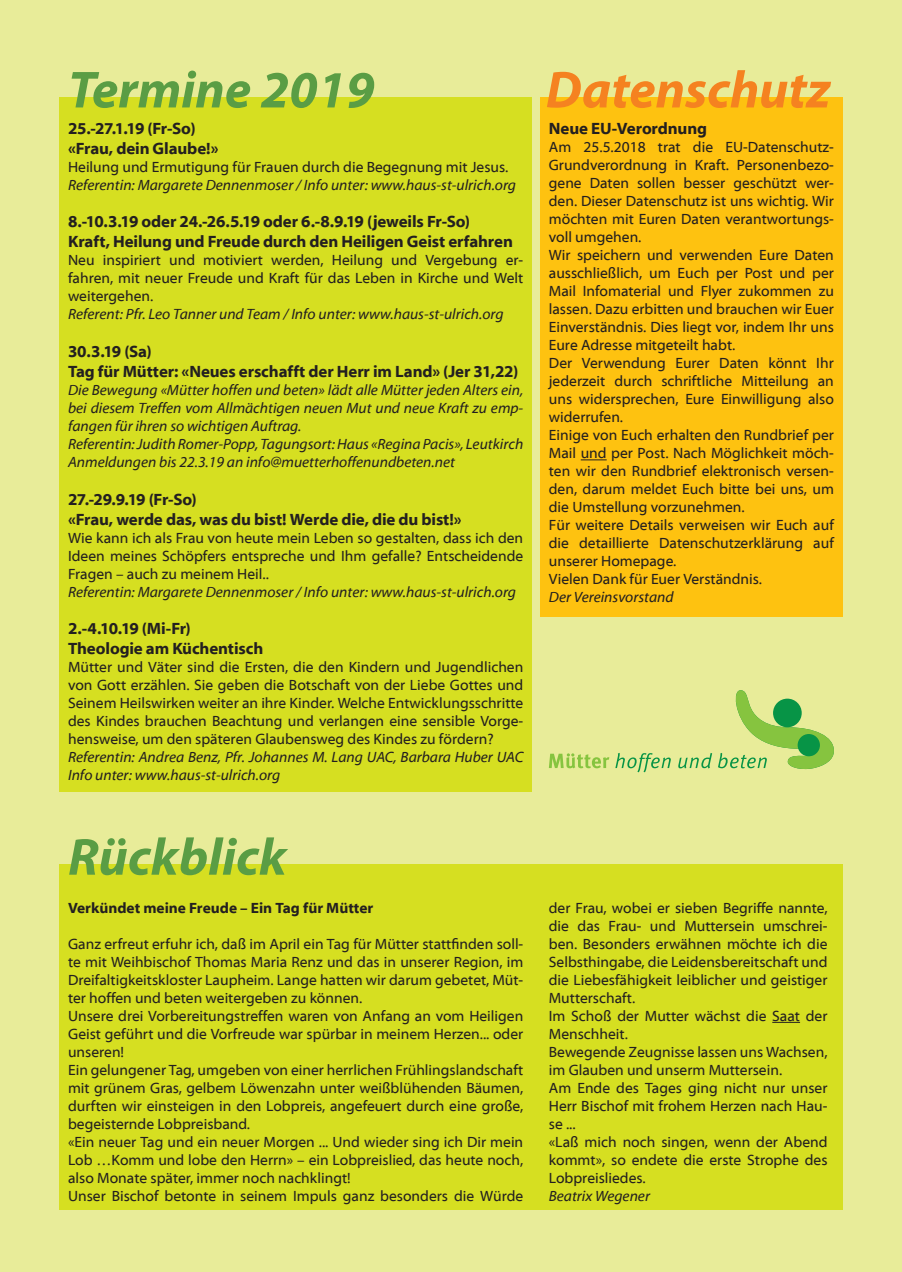
<style>
.page{position:relative;width:902px;height:1272px;background:#fff}
.page>*{position:absolute;margin:0;border:0;box-sizing:border-box;transform-origin:0 0}
.Titel_gross_grün{font:italic 700 52.5px "Myriad Pro";color:#5a9d44}
.Titel_gross_orange{font:italic 700 52.5px "Myriad Pro";color:#f58220}
.Titel_Termine{font:700 16.5px "Myriad Web Pro";letter-spacing:-.01em;color:#231f20}
.Text_Normal{font:15px/18px "Myriad Web Pro";color:#231f20;text-align:justify}
.Text_kursiv{font:italic 15px/18px "Myriad Web Pro";color:#231f20;text-align:justify}
.Text_fett_klein{font:700 15px "Myriad Web Pro";color:#231f20}
</style>
<div class="page">
<div style="left:0;top:0;width:901px;height:1271px;background:#e8ec99"></div>
<div style="left:60px;top:864px;width:497px;height:346px;background:#d6df21"></div>
<div style="left:540px;top:98px;width:302px;height:519px;background:#fec210"></div>
<div style="left:540px;top:864px;width:302px;height:346px;background:#d6df21"></div>
<svg style="left:580px;top:459px;width:26px;height:1px"></svg>
<div style="left:60px;top:97px;width:471px;height:694px;background:#d6df21"></div>
<svg style="left:772px;top:1021px;width:28px;height:1px"></svg>
<svg style="left:549px;top:753px;width:60px;height:15px"></svg>
<svg style="left:615px;top:753px;width:55px;height:19px"></svg>
<svg style="left:678px;top:690px;width:155px;height:80px"></svg>
<p class="Titel_gross_grün" style="left:68px;top:56px;width:308px">Termine 2019</p>
<p class="Titel_Termine" style="left:68px;top:119px;width:129px">25.-27.1.19 (Fr-So)</p>
<p class="Titel_Termine" style="left:68px;top:139px;width:152px">«Frau, dein Glaube!»</p>
<p class="Text_Normal" style="left:68px;top:158px;width:442px">Heilung und Ermutigung für Frauen durch die Begegnung mit Jesus.</p>
<p class="Text_kursiv" style="left:68px;top:176px;width:449px">Referentin: Margarete Dennenmoser / Info unter: www.haus-st-ulrich.org</p>
<p class="Titel_Termine" style="left:68px;top:213px;width:403px">8.-10.3.19 oder 24.-26.5.19 oder 6.-8.9.19 (jeweils Fr-So)</p>
<p class="Titel_Termine" style="left:68px;top:233px;width:446px">Kraft, Heilung und Freude durch den Heiligen Geist erfahren</p>
<p class="Text_Normal" style="left:68px;top:251px;width:456px">Neu inspiriert und motiviert werden, Heilung und Vergebung er&shy;fahren, mit neuer Freude und Kraft für das Leben in Kirche und Welt weitergehen.</p>
<p class="Text_kursiv" style="left:68px;top:305px;width:437px">Referent: Pfr. Leo Tanner und Team / Info unter: www.haus-st-ulrich.org</p>
<p class="Titel_Termine" style="left:68px;top:342px;width:85px">30.3.19 (Sa)</p>
<p class="Titel_Termine" style="left:68px;top:362px;width:452px">Tag für Mütter: «Neues erschafft der Herr im Land» (Jer 31,22)</p>
<p class="Text_kursiv" style="left:68px;top:381px;width:456px">Die Bewegung «Mütter hoffen und beten» lädt alle Mütter jeden Alters ein, bei diesem Treffen vom Allmächtigen neuen Mut und neue Kraft zu emp&shy;fangen für ihren so wichtigen Auftrag.</p>
<p class="Text_kursiv" style="left:68px;top:435px;width:456px">Referentin: Judith Romer-Popp, Tagungsort: Haus «Regina Pacis», Leutkirch</p>
<p class="Text_kursiv" style="left:68px;top:453px;width:388px">Anmeldungen bis 22.3.19 an info@muetterhoffenundbeten.net</p>
<p class="Titel_Termine" style="left:68px;top:490px;width:130px">27.-29.9.19 (Fr-So)</p>
<p class="Titel_Termine" style="left:68px;top:510px;width:395px">«Frau, werde das, was du bist! Werde die, die du bist!»</p>
<p class="Text_Normal" style="left:68px;top:529px;width:456px">Wie kann ich als Frau von heute mein Leben so gestalten, dass ich den Ideen meines Schöpfers entspreche und Ihm gefalle? Entscheidende Fragen – auch zu meinem Heil..</p>
<p class="Text_kursiv" style="left:68px;top:583px;width:449px">Referentin: Margarete Dennenmoser / Info unter: www.haus-st-ulrich.org</p>
<p class="Titel_Termine" style="left:68px;top:620px;width:124px">2.-4.10.19 (Mi-Fr)</p>
<p class="Titel_Termine" style="left:68px;top:639px;width:197px">Theologie am Küchentisch</p>
<p class="Text_Normal" style="left:68px;top:658px;width:456px">Mütter und Väter sind die Ersten, die den Kindern und Jugendlichen von Gott erzählen. Sie geben die Botschaft von der Liebe Gottes und Seinem Heilswirken weiter an ihre Kinder. Welche Entwicklungsschritte des Kindes brauchen Beachtung und verlangen eine sensible Vorge&shy;hensweise, um den späteren Glaubensweg des Kindes zu fördern?</p>
<p class="Text_kursiv" style="left:68px;top:748px;width:457px">Referentin: Andrea Benz, Pfr. Johannes M. Lang UAC, Barbara Huber UAC<br>Info unter: www.haus-st-ulrich.org</p>
<p class="Titel_gross_grün" style="left:68px;top:822px;width:220px">Rückblick</p>
<p class="Text_fett_klein" style="left:68px;top:899px;width:307px">Verkündet meine Freude – Ein Tag für Mütter</p>
<p class="Text_Normal" style="left:68px;top:935px;width:456px">Ganz erfreut erfuhr ich, daß im April ein Tag für Mütter stattfinden soll&shy;te mit Weihbischof Thomas Maria Renz und das in unserer Region, im Dreifaltigkeitskloster Laupheim. Lange hatten wir darum gebetet, Müt&shy;ter hoffen und beten weitergeben zu können.</p>
<p class="Text_Normal" style="left:68px;top:1007px;width:456px">Unsere drei Vorbereitungstreffen waren von Anfang an vom Heiligen Geist geführt und die Vorfreude war spürbar in meinem Herzen... oder unseren!</p>
<p class="Text_Normal" style="left:68px;top:1061px;width:456px">Ein gelungener Tag, umgeben von einer herrlichen Frühlingslandschaft mit grünem Gras, gelbem Löwenzahn unter weißblühenden Bäumen, durften wir einsteigen in den Lobpreis, angefeuert durch eine große, begeisternde Lobpreisband.</p>
<p class="Text_Normal" style="left:68px;top:1133px;width:456px">«Ein neuer Tag und ein neuer Morgen ... Und wieder sing ich Dir mein Lob …Komm und lobe den Herrn» – ein Lobpreislied, das heute noch, also Monate später, immer noch nachklingt!</p>
<p class="Text_Normal" style="left:68px;top:1187px;width:456px">Unser Bischof betonte in seinem Impuls ganz besonders die Würde</p>
<p class="Titel_gross_orange" style="left:545px;top:56px;width:286px">Datenschutz</p>
<p class="Titel_Termine" style="left:549px;top:120px;width:160px">Neue EU-Verordnung</p>
<p class="Text_Normal" style="left:549px;top:138px;width:286px">Am 25.5.2018 trat die EU-Datenschutz-Grundverordnung in Kraft. Personenbezo&shy;gene Daten sollen besser geschützt wer&shy;den. Dieser Datenschutz ist uns wichtig. Wir möchten mit Euren Daten verantwortungs&shy;voll umgehen.</p>
<p class="Text_Normal" style="left:549px;top:246px;width:286px">Wir speichern und verwenden Eure Daten ausschließlich, um Euch per Post und per Mail Infomaterial und Flyer zukommen zu lassen. Dazu erbitten und brauchen wir Euer Einverständnis. Dies liegt vor, indem Ihr uns Eure Adresse mitgeteilt habt.</p>
<p class="Text_Normal" style="left:549px;top:354px;width:286px">Der Verwendung Eurer Daten könnt Ihr jederzeit durch schriftliche Mitteilung an uns widersprechen, Eure Einwilligung also widerrufen.</p>
<p class="Text_Normal" style="left:549px;top:426px;width:286px">Einige von Euch erhalten den Rundbrief per Mail und per Post. Nach Möglichkeit möch&shy;ten wir den Rundbrief elektronisch versen&shy;den, darum meldet Euch bitte bei uns, um die Umstellung vorzunehmen.</p>
<p class="Text_Normal" style="left:549px;top:516px;width:286px">Für weitere Details verweisen wir Euch auf die detaillierte Datenschutzerklärung auf unserer Homepage.</p>
<p class="Text_Normal" style="left:549px;top:570px;width:215px">Vielen Dank für Euer Verständnis.</p>
<p class="Text_kursiv" style="left:549px;top:588px;width:126px">Der Vereinsvorstand</p>
<p class="Text_Normal" style="left:549px;top:899px;width:280px">der Frau, wobei er sieben Begriffe nannte, die das Frau- und Muttersein umschrei&shy;ben. Besonders erwähnen möchte ich die Selbsthingabe, die Leidensbereitschaft und die Liebesfähigkeit leiblicher und geistiger Mutterschaft.</p>
<p class="Text_Normal" style="left:549px;top:1007px;width:280px">Im Schoß der Mutter wächst die Saat der<br>Menschheit.</p>
<p class="Text_Normal" style="left:549px;top:1043px;width:280px">Bewegende Zeugnisse lassen uns Wachsen, im Glauben und unserm Muttersein.</p>
<p class="Text_Normal" style="left:549px;top:1079px;width:280px">Am Ende des Tages ging nicht nur unser Herr Bischof mit frohem Herzen nach Hau&shy;se ...</p>
<p class="Text_Normal" style="left:549px;top:1133px;width:280px">«Laß mich noch singen, wenn der Abend kommt», so endete die erste Strophe des Lobpreisliedes.</p>
<p class="Text_kursiv" style="left:549px;top:1187px;width:103px">Beatrix Wegener</p>
</div>
